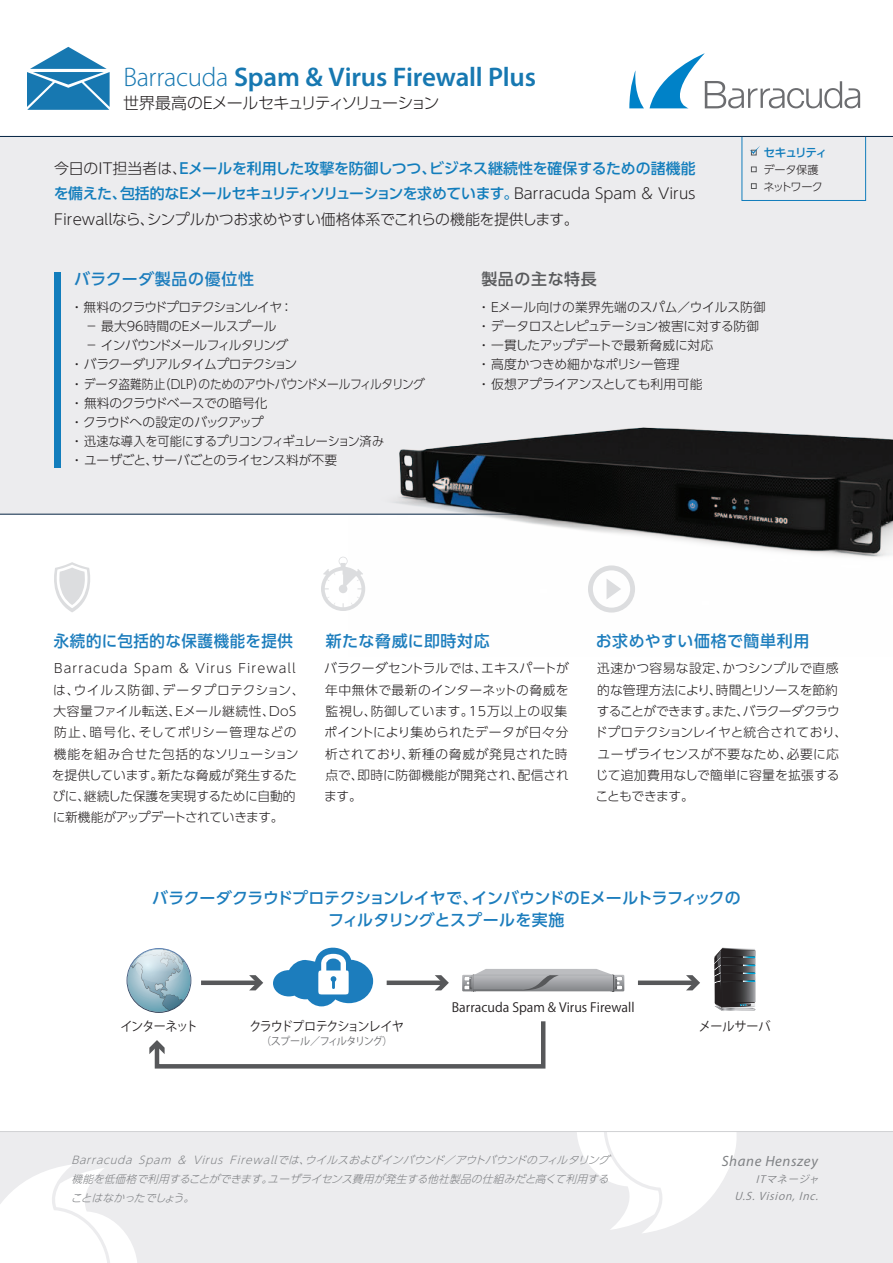
<style>
.page{position:relative;width:893px;height:1263px;background:#fff}
.page>*{position:absolute;margin:0;border:0;box-sizing:border-box;transform-origin:0 0}
.t1{font:600 27px "Myriad Pro";letter-spacing:-.01em;color:#1778b1}
.t2{font:500 15.9px/21.3px "UD Shin Go Pro";letter-spacing:-.02em;color:#1c7dbd;text-align:center}
.t3{font:500 15.9px "UD Shin Go Pro";letter-spacing:.04em;color:#1c7dbd}
.t4{font:500 15.9px "UD Shin Go Pro";letter-spacing:.02em;color:#1c7dbd}
.t5{font:300 15.9px "UD Shin Go Pro";letter-spacing:-.065em;color:#231f20}
.t6{font:500 15.9px "UD Shin Go Pro";letter-spacing:.04em;color:#57585a}
.t7{font:300 14.85px/25.5px "UD Shin Go Pro";letter-spacing:-.02em;color:#231f20;text-align:justify}
.t8{font:italic 14.85px "Myriad Pro";letter-spacing:.04em;color:#808285}
.t9{font:300 12.75px/21.3px "UD Shin Go Pro";letter-spacing:-.005em;color:#231f20}
.t10{font:300 12.75px/21.3px "UD Shin Go Pro";letter-spacing:.02em;color:#231f20}
.t11{font:300 12.75px "UD Shin Go Pro";letter-spacing:-.04em;color:#231f20}
.t12{font:12.75px "Koz Go Pro";letter-spacing:-.005em;color:#231f20}
.t13{font:300 12.75px "UD Shin Go Pro";letter-spacing:-.035em;color:#231f20}
.t14{font:300 12.75px "UD Shin Go Pro";letter-spacing:-.085em;color:#231f20}
.t15{font:300 12.75px "UD Shin Go Pro";letter-spacing:-.055em;color:#231f20}
.t16{font:300 12.75px "UD Shin Go Pro";letter-spacing:-.065em;color:#231f20;scale:.9 1}
.t17{font:300 12.75px "UD Shin Go Pro";letter-spacing:-.005em;color:#231f20;scale:.9 1}
.t18{font:300 12.75px "UD Shin Go Pro";letter-spacing:-.065em;color:#231f20}
.t19{font:12.75px "Koz Go Pro";letter-spacing:-.1em;color:#231f20;scale:.95 1}
.t20{font:12.75px "Koz Go Pro";letter-spacing:-.09em;color:#231f20;scale:.95 1}
.t21{font:12.75px "Koz Go Pro";letter-spacing:-.005em;color:#231f20;scale:.95 1}
.t22{font:500 11.7px "UD Shin Go Pro";letter-spacing:-.115em;color:#127dbc}
.t23{font:300 11.1px/17px "UD Shin Go Pro";letter-spacing:-.035em;color:#231f20}
.t24{font:italic 300 10.65px/19.2px "UD Shin Go Pro";color:#808285;text-align:justify}
.t25{font:italic 10.65px "Koz Go Pro";color:#808285}
.t26{font:10.65px "Koz Go Pro";letter-spacing:-.11em;color:#6c6d70;scale:.95 1}
.t27{font:italic 10.05px "Koz Go Pro";color:#808285}
.s1{font-weight:300}
.s2{font-weight:500;color:#127dbc}
</style>
<div class="page">
<div style="left:0;top:1131px;width:893px;height:132px;background:#ececee"></div>
<hr style="left:0;top:1131px;width:893px;height:1px;background:#d1d2d4">
<div style="left:0;top:136px;width:893px;height:378px;background:#ececee"></div>
<img style="left:349px;top:298px;width:544px;height:315px">
<svg style="left:629px;top:70px;width:15px;height:38px"></svg>
<svg style="left:650px;top:53px;width:210px;height:55px"></svg>
<svg style="left:27px;top:47px;width:83px;height:63px"></svg>
<svg style="left:54px;top:562px;width:36px;height:50px"></svg>
<svg style="left:321px;top:557px;width:44px;height:54px"></svg>
<div style="left:741px;top:136px;width:125px;height:65px;background:#ececee"></div>
<svg style="left:588px;top:565px;width:47px;height:47px"></svg>
<svg style="left:0;top:947px;width:756px;height:316px"></svg>
<div style="left:54px;top:272px;width:7px;height:196px;background:#127dbc"></div>
<h1 class="t1" style="left:123px;top:59px;width:414px"><span class="s1">Barracuda</span> Spam &amp; Virus Firewall Plus</h1>
<p class="t5" style="left:123px;top:90px;width:317px">世界最高のEメールセキュリティソリューション</p>
<p class="t7" style="left:54px;top:155px;width:644px">今日のIT担当者は、<span class="s2">Eメールを利用した攻撃を防御しつつ、ビジネス継続性を確保するための諸機能を備えた、包括的なEメールセキュリティソリューションを求めています。</span>Barracuda Spam &amp; Virus Firewallなら、シンプルかつお求めやすい価格体系でこれらの機能を提供します。</p>
<p class="t22" style="left:763px;top:143px;width:65px">セキュリティ</p>
<p class="t23" style="left:763px;top:160px;width:61px">データ保護ネットワーク</p>
<p class="t3" style="left:74px;top:266px;width:181px">バラクーダ製品の優位性</p>
<p class="t14" style="left:71px;top:297px;width:224px">・ 無料のクラウドプロテクションレイヤ：</p>
<p class="t17" style="left:86px;top:316px;width:213px">− 最大96時間のEメールスプール</p>
<p class="t16" style="left:86px;top:335px;width:226px">− インバウンドメールフィルタリング</p>
<p class="t15" style="left:71px;top:354px;width:228px">・ バラクーダリアルタイムプロテクション</p>
<p class="t11" style="left:71px;top:373px;width:356px">・ データ盗難防止（DLP）のためのアウトバウンドメールフィルタリング</p>
<p class="t9" style="left:71px;top:392px;width:199px">・ 無料のクラウドベースでの暗号化</p>
<p class="t18" style="left:71px;top:412px;width:195px">・ クラウドへの設定のバックアップ</p>
<p class="t13" style="left:71px;top:431px;width:315px">・ 迅速な導入を可能にするプリコンフィギュレーション済み</p>
<p class="t11" style="left:71px;top:450px;width:268px">・ ユーザごと、サーバごとのライセンス料が不要</p>
<p class="t6" style="left:481px;top:266px;width:117px">製品の主な特長</p>
<p class="t9" style="left:477px;top:297px;width:290px;line-height:19.2px">・ Eメール向けの業界先端のスパム／ウイルス防御・ データロスとレピュテーション被害に対する防御・ 一貫したアップデートで最新脅威に対応<br>・ 高度かつきめ細かなポリシー管理<br>・ 仮想アプライアンスとしても利用可能</p>
<p class="t3" style="left:54px;top:628px;width:241px">永続的に包括的な保護機能を提供</p>
<p class="t9" style="left:52px;top:657px;width:254px">Barracuda Spam &amp; Virus Firewallは、ウイルス防御、データプロテクション、大容量ファイル転送、Eメール継続性、DoS防止、暗号化、そしてポリシー管理などの機能を組み合せた包括的なソリューションを提供しています。新たな脅威が発生するたびに、継続した保護を実現するために自動的に新機能がアップデートされていきます。</p>
<p class="t4" style="left:326px;top:628px;width:165px">新たな脅威に即時対応</p>
<p class="t10" style="left:324px;top:657px;width:246px">バラクーダセントラルでは、エキスパートが年中無休で最新のインターネットの脅威を監視し、防御しています。15万以上の収集ポイントにより集められたデータが日々分析されており、新種の脅威が発見された時点で、即時に防御機能が開発され、配信されます。</p>
<p class="t4" style="left:596px;top:628px;width:215px">お求めやすい価格で簡単利用</p>
<p class="t9" style="left:595px;top:657px;width:254px">迅速かつ容易な設定、かつシンプルで直感的な管理方法により、時間とリソースを節約することができます。また、バラクーダクラウドプロテクションレイヤと統合されており、ユーザライセンスが不要なため、必要に応じて追加費用なしで簡単に容量を拡張することもできます。</p>
<p class="t2" style="left:152px;top:887px;width:590px">バラクーダクラウドプロテクションレイヤで、インバウンドのEメールトラフィックのフィルタリングとスプールを実施</p>
<p class="t12" style="left:452px;top:999px;width:184px">Barracuda Spam &amp; Virus Firewall</p>
<p class="t19" style="left:249px;top:1018px;width:164px">クラウドプロテクションレイヤ</p>
<p class="t26" style="left:261px;top:1035px;width:140px">（スプール／フィルタリング）</p>
<p class="t20" style="left:120px;top:1018px;width:83px">インターネット</p>
<p class="t21" style="left:699px;top:1018px;width:77px">メールサーバ</p>
<p class="t24" style="left:71px;top:1149px;width:544px">Barracuda Spam &amp; Virus Firewallでは、ウイルスおよびインバウンド／アウトバウンドのフィルタリング機能を低価格で利用することができます。ユーザライセンス費用が発生する他社製品の仕組みだと高くて利用することはなかったでしょう。</p>
<p class="t8" style="left:722px;top:1152px;width:98px">Shane Henszey</p>
<p class="t27" style="left:756px;top:1173px;width:68px">ITマネージャ</p>
<p class="t25" style="left:734px;top:1189px;width:89px">U.S.Vision,Inc.</p>
</div>
